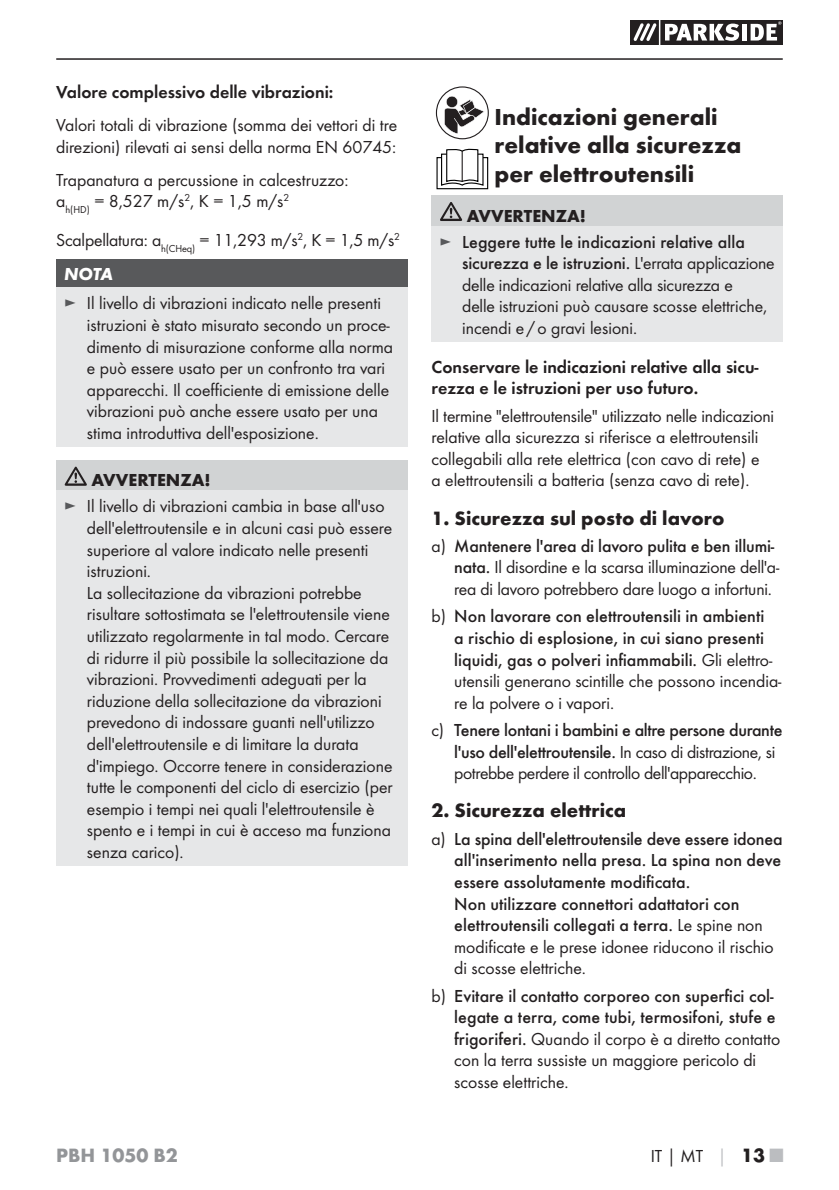
<style>
.page{position:relative;width:839px;height:1190px;background:#fff}
.page>*{position:absolute;margin:0;border:0;box-sizing:border-box;transform-origin:0 0}
.t1{font:700 24px/28.8px "Futura";color:#231f20}
.t2{font:700 20px "Futura";color:#231f20}
.t3{font:700 20px "Futura";color:#939598}
.t4{font:18px/21.6px "Futura Boo";color:#231f20}
.t5{font:500 18px/21.6px "Futura";color:#231f20}
.t6{font:18px/21.6px "Futura Dem";color:#231f20}
.t7{font:500 18px/21.6px "Futura";letter-spacing:-.02em;color:#231f20}
.t8{font:18px "Futura Boo";letter-spacing:-.02em;color:#231f20}
.t9{font:700 18px "Futura";color:#231f20}
.t10{font:italic 700 18px "Futura";color:#fff}
.s1{color:#58595b}
.s2{font-weight:700}
.s3{font-family:"Futura Boo";font-weight:400;color:#58595b}
.s4{font-family:"Futura Boo";font-weight:400}
.s5{font-family:"Futura";font-weight:500}
.s6{font-family:"Futura";font-weight:700}
.s7{font-family:"Futura";font-weight:700;color:#bbbdc0}
.s8{font-family:"Futura";font-weight:700;font-size:20px}
.s9{font-family:"Futura";font-weight:700;font-size:20px;color:#bbbdc0}
</style>
<div class="page">
<hr style="left:56px;top:58px;width:726px;height:2px;background:#231f20">
<svg style="left:630px;top:20px;width:152px;height:25px"></svg>
<hr style="left:658px;top:20px;width:2px;height:25px;background:#fff">
<div style="left:56px;top:259px;width:351px;height:29px;background:#58595b"></div>
<div style="left:56px;top:288px;width:351px;height:159px;background:#e6e7e8"></div>
<div style="left:56px;top:460px;width:351px;height:31px;background:#d1d3d4"></div>
<div style="left:56px;top:491px;width:351px;height:375px;background:#e6e7e8"></div>
<svg style="left:65px;top:466px;width:22px;height:20px"></svg>
<div style="left:436px;top:157px;width:52px;height:32px;border:1px solid #000"></div>
<svg style="left:440px;top:148px;width:44px;height:38px"></svg>
<hr style="left:461px;top:151px;width:1px;height:30px;background:#231f20">
<svg style="left:436px;top:87px;width:52px;height:52px"></svg>
<div style="left:435px;top:86px;width:53px;height:53px;border:1px solid #231f20;border-radius:50%"></div>
<svg style="left:444px;top:96px;width:40px;height:38px"></svg>
<div style="left:431px;top:196px;width:351px;height:30px;background:#d1d3d4"></div>
<div style="left:431px;top:226px;width:351px;height:116px;background:#e6e7e8"></div>
<svg style="left:440px;top:202px;width:22px;height:19px"></svg>
<p class="t6" style="left:56px;top:82px;width:278px">Valore complessivo delle vibrazioni:</p>
<p class="t4" style="left:56px;top:115px;width:342px">Valori totali di vibrazione (somma dei vettori di tre direzioni) rilevati ai sensi della norma EN 60745:</p>
<p class="t4" style="left:56px;top:170px;width:293px">Trapanatura a percussione in calcestruzzo: a<sub>h(HD)</sub> = 8,527 m/s<sup>2</sup>, K = 1,5 m/s<sup>2</sup></p>
<p class="t4" style="left:56px;top:230px;width:345px">Scalpellatura: a<sub>h(CHeq)</sub> = 11,293 m/s<sup>2</sup>, K = 1,5 m/s<sup>2</sup></p>
<p class="t10" style="left:64px;top:267px;width:50px">NOTA</p>
<p class="t4" style="left:87px;top:293px;width:307px;text-indent:-23px"><span class="s1">►</span> Il livello di vibrazioni indicato nelle presenti istruzioni è stato misurato secondo un proce&shy;dimento di misurazione conforme alla norma e può essere usato per un confronto tra vari apparecchi. Il coefficiente di emissione delle vibrazioni può anche essere usato per una stima introduttiva dell'esposizione.</p>
<p class="t9" style="left:91px;top:473px;width:121px">AVVERTENZA!</p>
<p class="t4" style="left:87px;top:496px;width:307px;text-indent:-23px"><span class="s1">►</span> Il livello di vibrazioni cambia in base all'uso dell'elettroutensile e in alcuni casi può essere superiore al valore indicato nelle presenti istruzioni.<br>La sollecitazione da vibrazioni potrebbe risultare sottostimata se l'elettroutensile viene utilizzato regolarmente in tal modo. Cercare di ridurre il più possibile la sollecitazione da vibrazioni. Provvedimenti adeguati per la riduzione della sollecitazione da vibrazioni prevedono di indossare guanti nell'utilizzo dell'elettroutensile e di limitare la durata d'impiego. Occorre tenere in considerazione tutte le componenti del ciclo di esercizio (per esempio i tempi nei quali l'elettroutensile è spento e i tempi in cui è acceso ma funziona senza carico).</p>
<h1 class="t1" style="left:494px;top:104px;width:248px">Indicazioni generali relative alla sicurezza per elettroutensili</h1>
<p class="t5" style="left:439px;top:203px;width:307px;line-height:26px;text-indent:27px"><span class="s2">AVVERTENZA!<br></span><span class="s3">►</span> Leggere tutte le indicazioni relative alla</p>
<p class="t5" style="left:462px;top:253px;width:314px">sicurezza e le istruzioni. <span class="s4">L'errata applicazione</span></p>
<p class="t4" style="left:462px;top:275px;width:306px">delle indicazioni relative alla sicurezza e delle istruzioni può causare scosse elettriche, incendi e / o gravi lesioni.</p>
<p class="t6" style="left:431px;top:357px;width:328px">Conservare le indicazioni relative alla sicu&shy;rezza e le istruzioni per uso futuro.</p>
<p class="t4" style="left:431px;top:405px;width:344px">Il termine "elettroutensile" utilizzato nelle indicazioni relative alla sicurezza si riferisce a elettroutensili collegabili alla rete elettrica (con cavo di rete) e<br>a elettroutensili a batteria (senza cavo di rete).</p>
<p class="t2" style="left:431px;top:510px;width:294px">1. Sicurezza sul posto di lavoro</p>
<p class="t5" style="left:431px;top:536px;width:344px"><span class="s4">a)</span> Mantenere l'area di lavoro pulita e ben illumi-</p>
<p class="t4" style="left:454px;top:557px;width:326px"><span class="s5">nata.</span> Il disordine e la scarsa illuminazione dell'a&shy;rea di lavoro potrebbero dare luogo a infortuni.</p>
<p class="t5" style="left:454px;top:606px;width:319px;text-indent:-23px"><span class="s4">b)</span> Non lavorare con elettroutensili in ambienti a rischio di esplosione, in cui siano presenti liquidi, gas o polveri infiammabili. <span class="s4">Gli elettro-</span></p>
<p class="t4" style="left:454px;top:671px;width:328px">utensili generano scintille che possono incendia&shy;re la polvere o i vapori.</p>
<p class="t7" style="left:454px;top:720px;width:329px;text-indent:-23px"><span class="s4">c)</span> Tenere lontani i bambini e altre persone durante l'uso dell'elettroutensile. <span class="s4">In caso di distrazione, si</span></p>
<p class="t8" style="left:454px;top:765px;width:304px">potrebbe perdere il controllo dell'appa recchio.</p>
<p class="t2" style="left:431px;top:803px;width:196px">2. Sicurezza elettrica</p>
<p class="t5" style="left:454px;top:829px;width:330px;text-indent:-23px"><span class="s4">a)</span> La spina dell'elettroutensile deve essere idonea all'inserimento nella presa. La spina non deve essere assolutamente modificata.<br>Non utilizzare connettori adattatori con elettroutensili collegati a terra. <span class="s4">Le spine non</span></p>
<p class="t4" style="left:454px;top:937px;width:321px">modificate e le prese idonee riducono il rischio di scosse elettriche.</p>
<p class="t5" style="left:431px;top:985px;width:345px;text-align:right"><span class="s4">b)</span> Evitare il contatto corporeo con superfici col&shy;legate a terra, come tubi, termosifoni, stufe e</p>
<p class="t4" style="left:454px;top:1029px;width:327px"><span class="s5">frigoriferi.</span> Quando il corpo è a diretto contatto con la terra sussiste un maggiore pericolo di scosse elettriche.</p>
<p class="t3" style="left:56px;top:1147px;width:123px">PBH 1050 B2</p>
<p class="t4" style="left:650px;top:1146px;width:134px">IT<span class="s6">│</span>MT <span class="s7">│</span> <span class="s8">13</span> <span class="s9">■</span></p>
</div>
